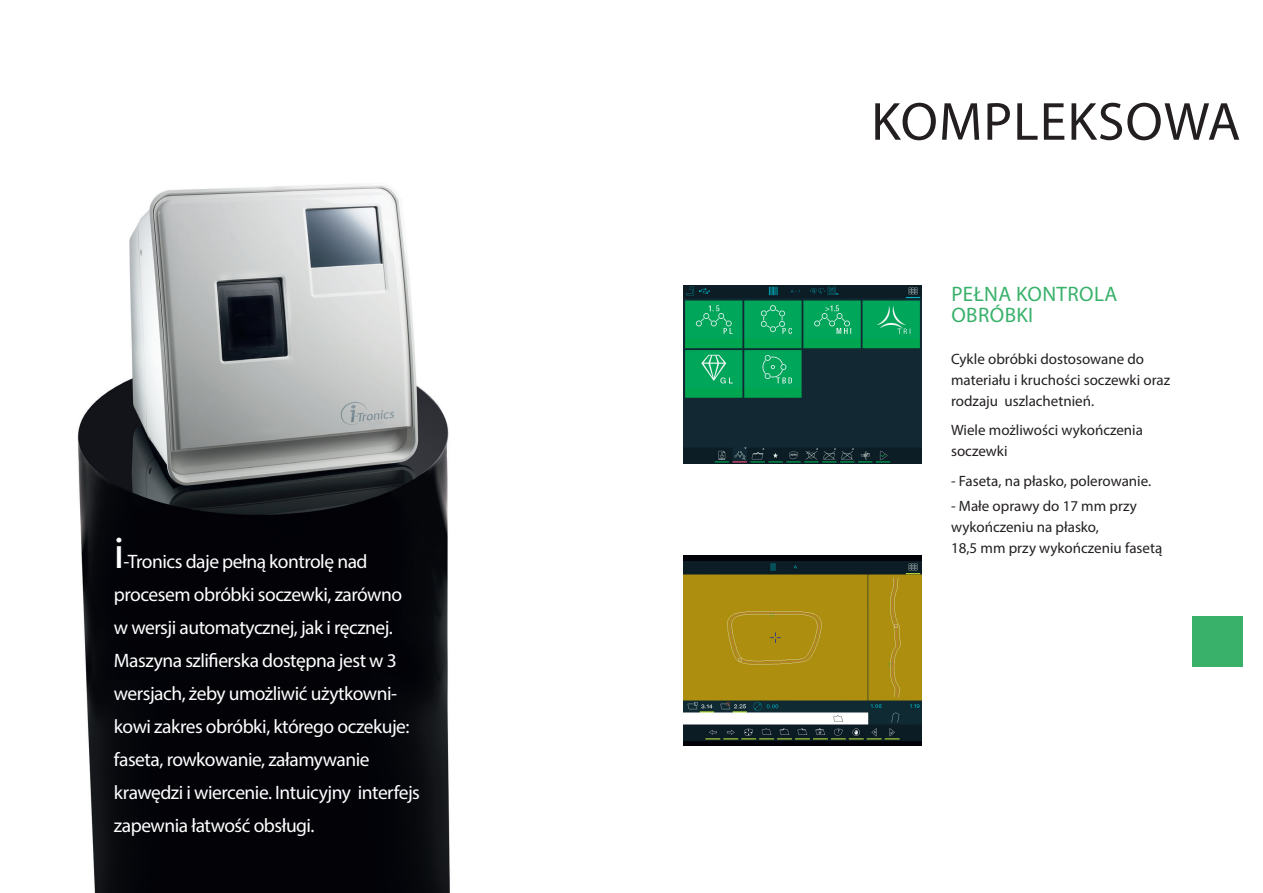
<style>
.page{position:relative;width:1263px;height:893px;background:#fff}
.page>*{position:absolute;margin:0;border:0;box-sizing:border-box;transform-origin:0 0}
.t1{font:54px "Myriad Pro";letter-spacing:.02em;color:#231f20}
.t2{font:45px "Myriad Pro";color:#fff}
.t3{font:21px/21px "Myriad Pro";letter-spacing:.02em;color:#39b16a}
.t4{font:19.5px/33px "Myriad Pro";letter-spacing:-.025em;color:#fff}
.t5{font:15px/21px "Myriad Pro";color:#231f20}
</style>
<div class="page">
<div style="left:1193px;top:616px;width:50px;height:50px;background:#39b16a"></div>
<img style="left:77px;top:184px;width:373px;height:709px">
<img style="left:683px;top:285px;width:238px;height:179px">
<svg style="left:683px;top:555px;width:238px;height:191px;background:#03060c"></svg>
<img style="left:683px;top:562px;width:238px;height:178px">
<h2 class="t2" style="left:114px;top:525px;width:12px">i</h2>
<p class="t4" style="left:114px;top:545px;width:307px;text-indent:9px">-Tronics daje pełną kontrolę nad procesem obróbki soczewki, zarówno w wersji automatycznej, jak i ręcznej.<br>Maszyna szlifierska dostępna jest w 3 wersjach, żeby umożliwić użytkowni&shy;kowi zakres obróbki, którego oczekuje: faseta, rowkowanie, załamywanie krawędzi i wiercenie. Intuicyjny interfejs zapewnia łatwość obsługi.</p>
<h1 class="t1" style="left:871px;top:88px;width:371px">KOMPLEKSOWA</h1>
<p class="t3" style="left:951px;top:283px;width:168px">PEŁNA KONTROLA<br>OBRÓBKI</p>
<p class="t5" style="left:951px;top:348px;width:221px">Cykle obróbki dostosowane do materiału i kruchości soczewki oraz rodzaju uszlachetnień.</p>
<p class="t5" style="left:951px;top:419px;width:193px">Wiele możliwości wykończenia soczewki</p>
<p class="t5" style="left:951px;top:470px;width:202px">- Faseta, na płasko, polerowanie.</p>
<p class="t5" style="left:951px;top:495px;width:213px">- Małe oprawy do 17 mm przy wykończeniu na płasko,<br>18,5 mm przy wykończeniu fasetą</p>
</div>
